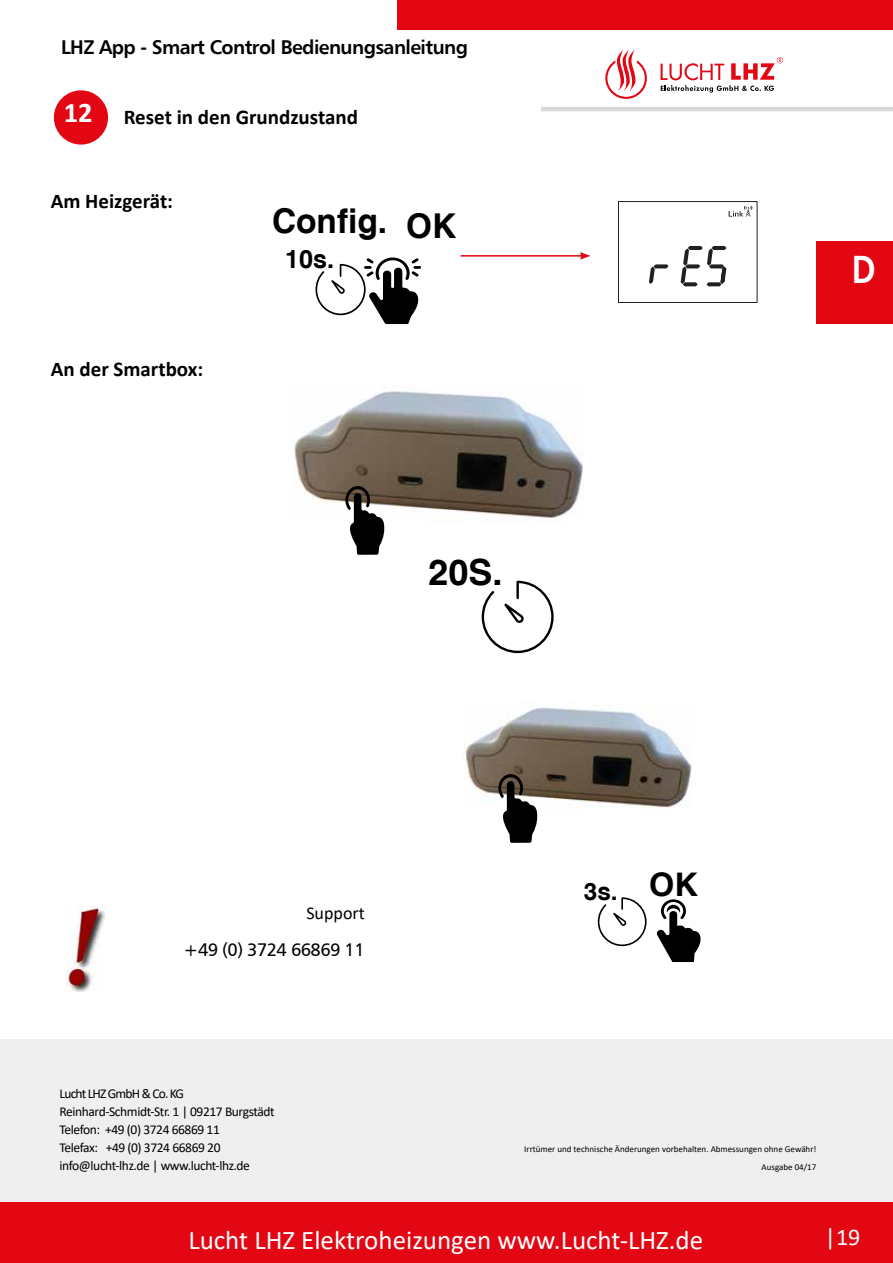
<style>
.page{position:relative;width:893px;height:1263px;background:#fff}
.page>*{position:absolute;margin:0;border:0;box-sizing:border-box;transform-origin:0 0}
.t1{font:38.55px "Humanist 777 BT Bold B";color:#fff;scale:.85 1}
.t2{font:700 36.15px "Helvetica";color:#000}
.t3{font:700 34.2px "Helvetica";color:#000}
.t4{font:700 28.5px "Calibri";color:#fff}
.t5{font:27px "Calibri";color:#fff}
.t6{font:700 25.65px "Helvetica";color:#000}
.t7{font:700 24.45px "Helvetica";color:#000}
.t8{font:24px "Calibri";color:#fff}
.t9{font:700 21px "Calibri";color:#000}
.t10{font:19.5px "Humanist 777 BT Bold B";letter-spacing:-.03em;color:#000}
.t11{font:18px "Humanist 777 BT Roman B";letter-spacing:-.03em;color:#000}
.t12{font:18px "Calibri";color:#000}
.t13{font:13.5px/18px "Calibri";letter-spacing:-.03em;color:#000}
.t14{font:9px/18px "Calibri";color:#000;text-align:right}
</style>
<div class="page">
<hr style="left:0;top:0;width:1px;height:30px;background:#e30613">
<div style="left:397px;top:0;width:496px;height:30px;background:#e30613"></div>
<div style="left:0;top:1202px;width:893px;height:61px;background:#e30613"></div>
<svg style="left:605px;top:50px;width:42px;height:49px"></svg>
<svg style="left:661px;top:57px;width:122px;height:36px"></svg>
<div style="left:816px;top:241px;width:77px;height:83px;background:#e30613"></div>
<hr style="left:541px;top:107px;width:352px;height:4px;background:#d8d8d8">
<img style="left:463px;top:707px;width:229px;height:101px">
<svg style="left:498px;top:774px;width:40px;height:69px"></svg>
<svg style="left:598px;top:897px;width:49px;height:49px"></svg>
<svg style="left:656px;top:899px;width:45px;height:63px"></svg>
<div style="left:54px;top:90px;width:54px;height:55px;background:#e30613;border-radius:50%"></div>
<svg style="left:315px;top:257px;width:106px;height:67px"></svg>
<hr style="left:461px;top:255px;width:121px;height:2px;background:#e30613">
<svg style="left:580px;top:252px;width:10px;height:8px"></svg>
<div style="left:618px;top:201px;width:140px;height:102px;border:1px solid #241f21"></div>
<svg style="left:649px;top:264px;width:20px;height:20px"></svg>
<svg style="left:681px;top:246px;width:46px;height:40px"></svg>
<svg style="left:729px;top:205px;width:23px;height:12px"></svg>
<img style="left:293px;top:391px;width:291px;height:127px">
<svg style="left:482px;top:581px;width:72px;height:72px"></svg>
<svg style="left:345px;top:486px;width:40px;height:69px"></svg>
<div style="left:0;top:1040px;width:893px;height:162px;background:#efefef"></div>
<img style="left:67px;top:906px;width:37px;height:85px">
<h3 class="t10" style="left:61px;top:35px;width:408px">LHZ App - Smart Control Bedienungsanleitung</h3>
<h3 class="t4" style="left:64px;top:93px;width:30px">12</h3>
<h3 class="t9" style="left:124px;top:102px;width:236px">Reset in den Grundzustand</h3>
<h3 class="t9" style="left:51px;top:186px;width:124px">Am Heizgerät:</h3>
<h3 class="t9" style="left:51px;top:354px;width:154px">An der Smartbox:</h3>
<h3 class="t3" style="left:272px;top:200px;width:186px">Config. OK</h3>
<h3 class="t6" style="left:285px;top:243px;width:50px">10s.</h3>
<h2 class="t2" style="left:429px;top:550px;width:76px">20S.</h2>
<h1 class="t1" style="left:852px;top:245px;width:29px">D</h1>
<h3 class="t12" style="left:306px;top:900px;width:60px">Support</h3>
<h3 class="t11" style="left:184px;top:939px;width:183px">+49 (0) 3724 66869 11</h3>
<p class="t13" style="left:60px;top:1084px;width:217px">Lucht LHZ GmbH &amp; Co. KG<br>Reinhard-Schmidt-Str. 1 | 09217 Burgstädt<br>Telefon: +49 (0) 3724 66869 11<br>Telefax: +49 (0) 3724 66869 20 info@lucht-lhz.de | www.lucht-lhz.de</p>
<h3 class="t7" style="left:584px;top:877px;width:116px">3s. <sup>OK</sup></h3>
<p class="t14" style="left:524px;top:1140px;width:294px">Irrtümer und technische Änderungen vorbehalten. Abmessungen ohne Gewähr!<br>Ausgabe 04/17</p>
<h3 class="t5" style="left:188px;top:1221px;width:516px">Lucht LHZ Elektroheizungen www.Lucht-LHZ.de</h3>
<h3 class="t8" style="left:825px;top:1220px;width:37px">|19</h3>
</div>
